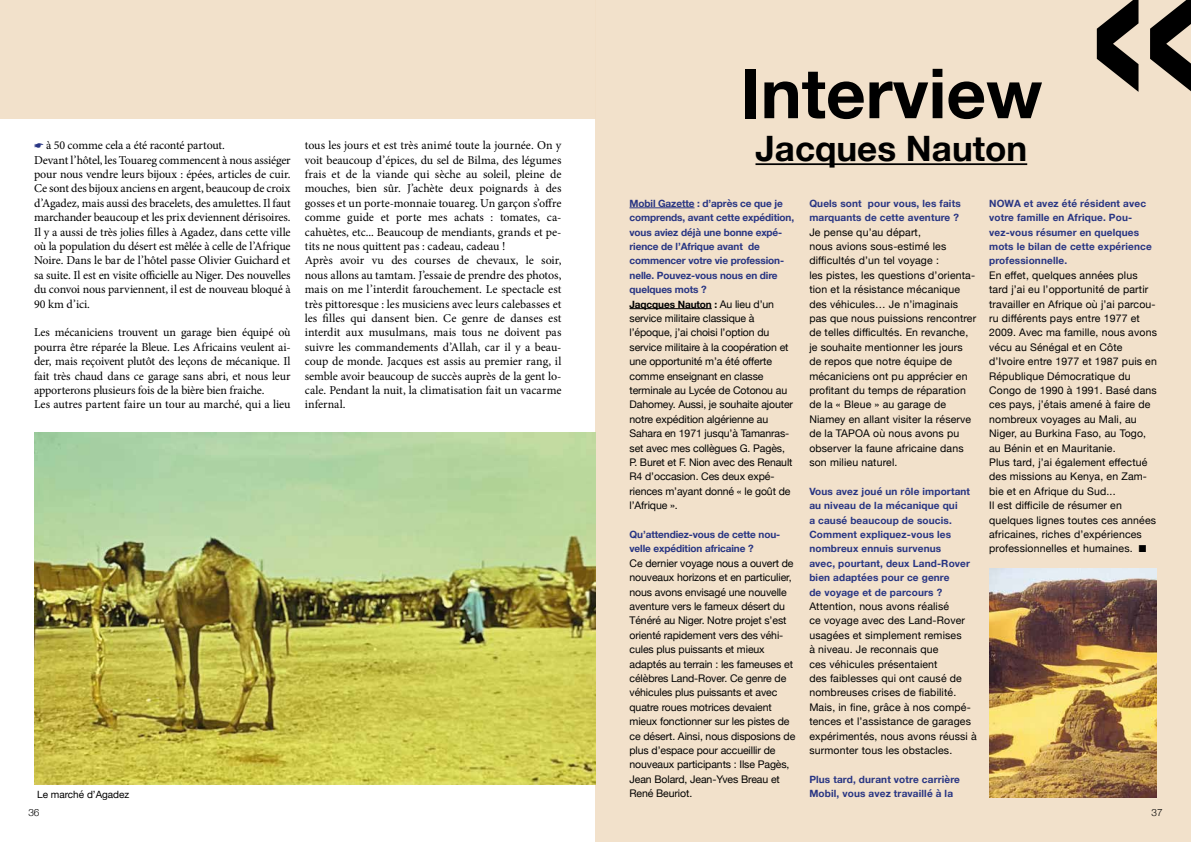
<style>
.page{position:relative;width:1191px;height:842px;background:#fff}
.page>*{position:absolute;margin:0;border:0;box-sizing:border-box;transform-origin:0 0}
.t1{font:500 268.8px "Helvetica Neue";color:#000}
.t2{font:700 69.1px "Helvetica Neue";color:#000}
.t3{font:700 35px "Helvetica Neue";color:#000}
.t4{font:12px/14.4px "Minion Pro";letter-spacing:-.01em;color:#000}
.t5{font:10.5px/14.4px "Helvetica Neue";letter-spacing:.015em;color:#000}
.t6{font:10.5px/14.4px "Helvetica Neue";letter-spacing:-.01em;color:#000}
.t7{font:700 10px/14.4px "Helvetica Neue";letter-spacing:.015em;color:#283583}
.t8{font:700 10px/14.4px "Helvetica Neue";letter-spacing:-.01em;color:#283583}
.t9{font:10px "Helvetica Neue";color:#000}
.t10{font:300 10px "Helvetica Neue";color:#000}
.s1{color:#000}
.s2{font-weight:400;font-size:10.5px;color:#000}
</style>
<div class="page">
<div style="left:0;top:0;width:595px;height:119px;background:#f1dec6"></div>
<div style="left:595px;top:0;width:596px;height:842px;background:#f1dec6"></div>
<img style="left:34px;top:432px;width:561px;height:353px">
<img style="left:989px;top:568px;width:168px;height:230px">
<hr style="left:629px;top:208px;width:65px;height:1px;background:#283583">
<hr style="left:629px;top:308px;width:83px;height:1px;background:#000">
<hr style="left:755px;top:163px;width:272px;height:2px;background:#000">
<svg style="left:1139px;top:791px;width:12px;height:6px"></svg>
<p class="t4" style="left:34px;top:138px;width:258px;text-indent:12px">à 50 comme cela a été raconté partout.<br>Devant l’hôtel, les Touareg commencent à nous assiéger pour nous vendre leurs bijoux : épées, articles de cuir.<br>Ce sont des bijoux anciens en argent, beaucoup de croix d’Agadez, mais aussi des bracelets, des amulettes. Il faut marchander beaucoup et les prix deviennent dérisoires.<br>Il y a aussi de très jolies filles à Agadez, dans cette ville où la population du désert est mêlée à celle de l’Afrique Noire. Dans le bar de l’hôtel passe Olivier Guichard et sa suite. Il est en visite officielle au Niger. Des nouvelles du convoi nous parviennent, il est de nouveau bloqué à 90 km d’ici.</p>
<p class="t4" style="left:34px;top:325px;width:258px">Les mécaniciens trouvent un garage bien équipé où pourra être réparée la Bleue. Les Africains veulent ai&shy;der, mais reçoivent plutôt des leçons de mécanique. Il fait très chaud dans ce garage sans abri, et nous leur apporterons plusieurs fois de la bière bien fraiche.<br>Les autres partent faire un tour au marché, qui a lieu</p>
<p class="t4" style="left:305px;top:138px;width:258px">tous les jours et est très animé toute la journée. On y voit beaucoup d’épices, du sel de Bilma, des légumes frais et de la viande qui sèche au soleil, pleine de mouches, bien sûr. J’achète deux poignards à des gosses et un porte-monnaie touareg. Un garçon s’offre comme guide et porte mes achats : tomates, ca&shy;cahuètes, etc... Beaucoup de mendiants, grands et pe&shy;tits ne nous quittent pas : cadeau, cadeau !<br>Après avoir vu des courses de chevaux, le soir, nous allons au tamtam. J’essaie de prendre des photos, mais on me l’interdit farouchement. Le spectacle est très pittoresque : les musiciens avec leurs calebasses et les filles qui dansent bien. Ce genre de danses est interdit aux musulmans, mais tous ne doivent pas suivre les commandements d’Allah, car il y a beau&shy;coup de monde. Jacques est assis au premier rang, il semble avoir beaucoup de succès auprès de la gent lo&shy;cale. Pendant la nuit, la climatisation fait un vacarme infernal.</p>
<p class="t9" style="left:37px;top:787px;width:94px">Le marché d’Agadez</p>
<h2 class="t2" style="left:740px;top:39px;width:304px">Interview</h2>
<h3 class="t3" style="left:755px;top:121px;width:273px">Jacques Nauton</h3>
<h1 class="t1" style="left:1083px;top:-195px;width:126px">«</h1>
<p class="t8" style="left:629px;top:196px;width:166px">Mobil Gazette : d’après ce que je comprends, avant cette expédition, vous aviez déjà une bonne expé&shy;rience de l’Afrique avant de commencer votre vie profession&shy;nelle. Pouvez-vous nous en dire quelques mots ?<br><span class="s1">Jaqcques Nauton :</span> <span class="s2">Au lieu d’un</span></p>
<p class="t6" style="left:629px;top:312px;width:165px">service militaire classique à l’époque, j’ai choisi l’option du service militaire à la coopération et une opportunité m’a été offerte comme enseignant en classe terminale au Lycée de Cotonou au<br>Dahomey. Aussi, je souhaite ajouter notre expédition algérienne au<br>Sahara en 1971 jusqu’à Tamanras&shy;set avec mes collègues G. Pagès,<br>P. Buret et F. Nion avec des Renault<br>R4 d’occasion. Ces deux expé&shy;riences m’ayant donné « le goût de l’Afrique ».</p>
<p class="t8" style="left:629px;top:528px;width:152px">Qu’attendiez-vous de cette nou&shy;velle expédition africaine ?</p>
<p class="t6" style="left:629px;top:556px;width:167px">Ce dernier voyage nous a ouvert de nouveaux horizons et en particulier, nous avons envisagé une nouvelle aventure vers le fameux désert du<br>Ténéré au Niger. Notre projet s’est orienté rapidement vers des véhi&shy;cules plus puissants et mieux adaptés au terrain : les fameuses et célèbres Land-Rover. Ce genre de véhicules plus puissants et avec quatre roues motrices devaient mieux fonctionner sur les pistes de ce désert. Ainsi, nous disposions de plus d’espace pour accueillir de nouveaux participants : Ilse Pagès,<br>Jean Bolard, Jean-Yves Breau et<br>René Beuriot.</p>
<p class="t7" style="left:809px;top:196px;width:153px">Quels sont pour vous, les faits marquants de cette aventure ?</p>
<p class="t5" style="left:809px;top:225px;width:168px">Je pense qu’au départ,<br>nous avions sous-estimé les difficultés d’un tel voyage :<br>les pistes, les questions d’orienta&shy;tion et la résistance mécanique des véhicules… Je n’imaginais pas que nous puissions rencontrer de telles difficultés. En revanche, je souhaite mentionner les jours de repos que notre équipe de mécaniciens ont pu apprécier en profitant du temps de réparation de la « Bleue » au garage de<br>Niamey en allant visiter la réserve de la TAPOA où nous avons pu observer la faune africaine dans son milieu naturel.</p>
<p class="t7" style="left:809px;top:484px;width:162px">Vous avez joué un rôle important au niveau de la mécanique qui<br>a causé beaucoup de soucis.<br>Comment expliquez-vous les nombreux ennuis survenus<br>avec, pourtant, deux Land-Rover bien adaptées pour ce genre<br>de voyage et de parcours ?</p>
<p class="t5" style="left:809px;top:600px;width:169px">Attention, nous avons réalisé<br>ce voyage avec des Land-Rover usagées et simplement remises<br>à niveau. Je reconnais que<br>ces véhicules présentaient<br>des faiblesses qui ont causé de nombreuses crises de fiabilité.<br>Mais, in fine, grâce à nos compé&shy;tences et l’assistance de garages expérimentés, nous avons réussi à surmonter tous les obstacles.</p>
<p class="t7" style="left:809px;top:772px;width:152px">Plus tard, durant votre carrière<br>Mobil, vous avez travaillé à la</p>
<p class="t7" style="left:989px;top:196px;width:164px">NOWA et avez été résident avec votre famille en Afrique. Pou&shy;vez-vous résumer en quelques mots le bilan de cette expérience professionnelle.</p>
<p class="t5" style="left:989px;top:268px;width:169px">En effet, quelques années plus tard j’ai eu l’opportunité de partir travailler en Afrique où j’ai parcou&shy;ru différents pays entre 1977 et<br>2009. Avec ma famille, nous avons vécu au Sénégal et en Côte d’Ivoire entre 1977 et 1987 puis en<br>République Démocratique du<br>Congo de 1990 à 1991. Basé dans ces pays, j’étais amené à faire de nombreux voyages au Mali, au<br>Niger, au Burkina Faso, au Togo, au Bénin et en Mauritanie.<br>Plus tard, j’ai également effectué des missions au Kenya, en Zam&shy;bie et en Afrique du Sud...<br>Il est difficile de résumer en quelques lignes toutes ces années africaines, riches d’expériences professionnelles et humaines. ■</p>
<p class="t10" style="left:28px;top:804px;width:13px">36</p>
<p class="t10" style="left:1151px;top:804px;width:13px">37</p>
</div>
